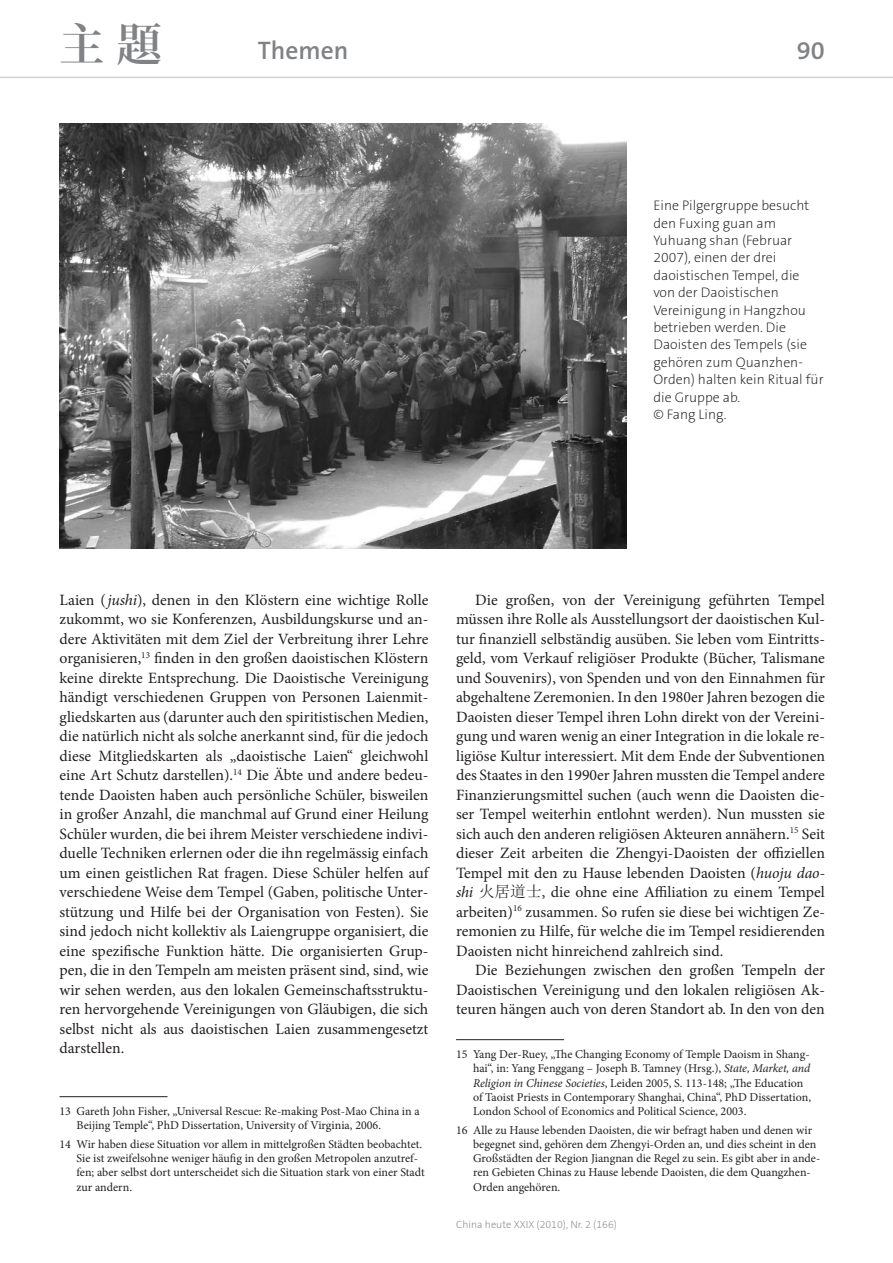
<style>
.page{position:relative;width:893px;height:1263px;background:#fff}
.page>*{position:absolute;margin:0;border:0;box-sizing:border-box;transform-origin:0 0}
.t1{font:700 45px "Koz Min Pro";color:#808285}
.t2{font:600 25.5px "The Sans B6";color:#808285}
.Fußnoten{font:15.75px/19.5px "Minion Pro";color:#231f20;text-align:justify}
.Grundtext_mit_Einzug{font:15.75px/19.5px "Minion Pro";color:#231f20;text-align:justify}
.Bildunterschrift{font:200 13.95px/17.4px "The Sans B2";color:#231f20}
.Fußnoten-2{font:12px/14.2px "Minion Pro";color:#231f20}
.t3{font:200 10.5px "The Sans B2";color:#808285}
.s1{font-style:italic}
.s2{font-family:"Sim Sun"}
</style>
<div class="page">
<hr style="left:0;top:77px;width:893px;height:1px;background:#d1d2d4">
<hr style="left:60px;top:1096px;width:108px;height:1px;background:#231f20">
<hr style="left:456px;top:1039px;width:108px;height:1px;background:#231f20">
<img style="left:60px;top:123px;width:567px;height:426px">
<h1 class="t1" style="left:60px;top:11px;width:104px">主 題</h1>
<h2 class="t2" style="left:258px;top:37px;width:92px">Themen</h2>
<h2 class="t2" style="left:797px;top:37px;width:30px">90</h2>
<p class="Bildunterschrift" style="left:653px;top:197px;width:157px">Eine Pilgergruppe besucht den Fuxing guan am</p>
<p class="Bildunterschrift" style="left:653px;top:232px;width:140px">Yuhuang shan (Februar<br>2007), einen der drei</p>
<p class="Bildunterschrift" style="left:653px;top:267px;width:172px">daoistischen Tempel, die von der Daoistischen<br>Vereinigung in Hangzhou betrieben werden. Die<br>Daoisten des Tempels (sie gehören zum Quanzhen-<br>Orden) halten kein Ritual für die Gruppe ab.<br>© Fang Ling.</p>
<p class="Fußnoten" style="left:60px;top:590px;width:370px">Laien (<span class="s1">jushi</span>), denen in den Klöstern eine wichtige Rolle zukommt, wo sie Konferenzen, Ausbildungskurse und an&shy;dere Aktivitäten mit dem Ziel der Verbreitung ihrer Lehre organisieren,<sup>13</sup> finden in den großen daoistischen Klöstern keine direkte Entsprechung. Die Daoistische Vereinigung händigt verschiedenen Gruppen von Personen Laienmit&shy;gliedskarten aus (darunter auch den spiritistischen Medien, die natürlich nicht als solche anerkannt sind, für die jedoch diese Mitgliedskarten als „daoistische Laien“ gleichwohl eine Art Schutz darstellen).<sup>14</sup> Die Äbte und andere bedeu&shy;tende Daoisten haben auch persönliche Schüler, bisweilen in großer Anzahl, die manchmal auf Grund einer Heilung Schüler wurden, die bei ihrem Meister verschiedene indivi&shy;duelle Techniken erlernen oder die ihn regelmässig einfach um einen geistlichen Rat fragen. Diese Schüler helfen auf verschiedene Weise dem Tempel (Gaben, politische Unter&shy;stützung und Hilfe bei der Organisation von Festen). Sie sind jedoch nicht kollektiv als Laiengruppe organisiert, die eine spezifische Funktion hätte. Die organisierten Grup&shy;pen, die in den Tempeln am meisten präsent sind, sind, wie wir sehen werden, aus den lokalen Gemeinschaftsstruktu&shy;ren hervorgehende Vereinigungen von Gläubigen, die sich selbst nicht als aus daoistischen Laien zusammengesetzt darstellen.</p>
<p class="Fußnoten-2" style="left:77px;top:1104px;width:345px;text-indent:-17px">13 Gareth John Fisher, „Universal Rescue: Re-making Post-Mao China in a<br>Beijing Temple“, PhD Dissertation, University of Virginia, 2006.</p>
<p class="Fußnoten-2" style="left:77px;top:1137px;width:350px;text-indent:-17px">14 Wir haben diese Situation vor allem in mittelgroßen Städten beobachtet.<br>Sie ist zweifelsohne weniger häufig in den großen Metropolen anzutref&shy;fen; aber selbst dort unterscheidet sich die Situation stark von einer Stadt zur andern.</p>
<p class="Grundtext_mit_Einzug" style="left:456px;top:590px;width:370px;text-indent:19px">Die großen, von der Vereinigung geführten Tempel müssen ihre Rolle als Ausstellungsort der daoistischen Kul&shy;tur finanziell selbständig ausüben. Sie leben vom Eintritts&shy;geld, vom Verkauf religiöser Produkte (Bücher, Talismane und Souvenirs), von Spenden und von den Einnahmen für abgehaltene Zeremonien. In den 1980er Jahren bezogen die Daoisten dieser Tempel ihren Lohn direkt von der Vereini&shy;gung und waren wenig an einer Integration in die lokale re&shy;ligiöse Kultur interessiert. Mit dem Ende der Subventionen des Staates in den 1990er Jahren mussten die Tempel andere Finanzierungsmittel suchen (auch wenn die Daoisten die&shy;ser Tempel weiterhin entlohnt werden). Nun mussten sie sich auch den anderen religiösen Akteuren annähern.<sup>15</sup> Seit dieser Zeit arbeiten die Zhengyi-Daoisten der offiziellen Tempel mit den zu Hause lebenden Daoisten (<span class="s1">huoju dao&shy;shi</span> <span class="s2">火居道士</span>, die ohne eine Affiliation zu einem Tempel arbeiten)<sup>16</sup> zusammen. So rufen sie diese bei wichtigen Ze&shy;remonien zu Hilfe, für welche die im Tempel residierenden Daoisten nicht hinreichend zahlreich sind.</p>
<p class="Grundtext_mit_Einzug" style="left:456px;top:960px;width:370px;text-indent:19px">Die Beziehungen zwischen den großen Tempeln der Daoistischen Vereinigung und den lokalen religiösen Ak&shy;teuren hängen auch von deren Standort ab. In den von den</p>
<p class="Fußnoten-2" style="left:473px;top:1047px;width:339px;text-indent:-17px">15 Yang Der-Ruey, „The Changing Economy of Temple Daoism in Shang&shy;hai“, in: Yang Fenggang – Joseph B. Tamney (Hrsg.), <span class="s1">State, Market, and Religion in Chinese Societies</span>, Leiden 2005, S. 113-148; „The Education of Taoist Priests in Contemporary Shanghai, China“, PhD Dissertation, London School of Economics and Political Science, 2003.</p>
<p class="Fußnoten-2" style="left:473px;top:1123px;width:349px;text-indent:-17px">16 Alle zu Hause lebenden Daoisten, die wir befragt haben und denen wir begegnet sind, gehören dem Zhengyi-Orden an, und dies scheint in den Großstädten der Region Jiangnan die Regel zu sein. Es gibt aber in ande&shy;ren Gebieten Chinas zu Hause lebende Daoisten, die dem Quangzhen-Orden angehören.</p>
<p class="t3" style="left:456px;top:1218px;width:162px">China heute XXIX (2010), Nr. 2 (166)</p>
</div>
